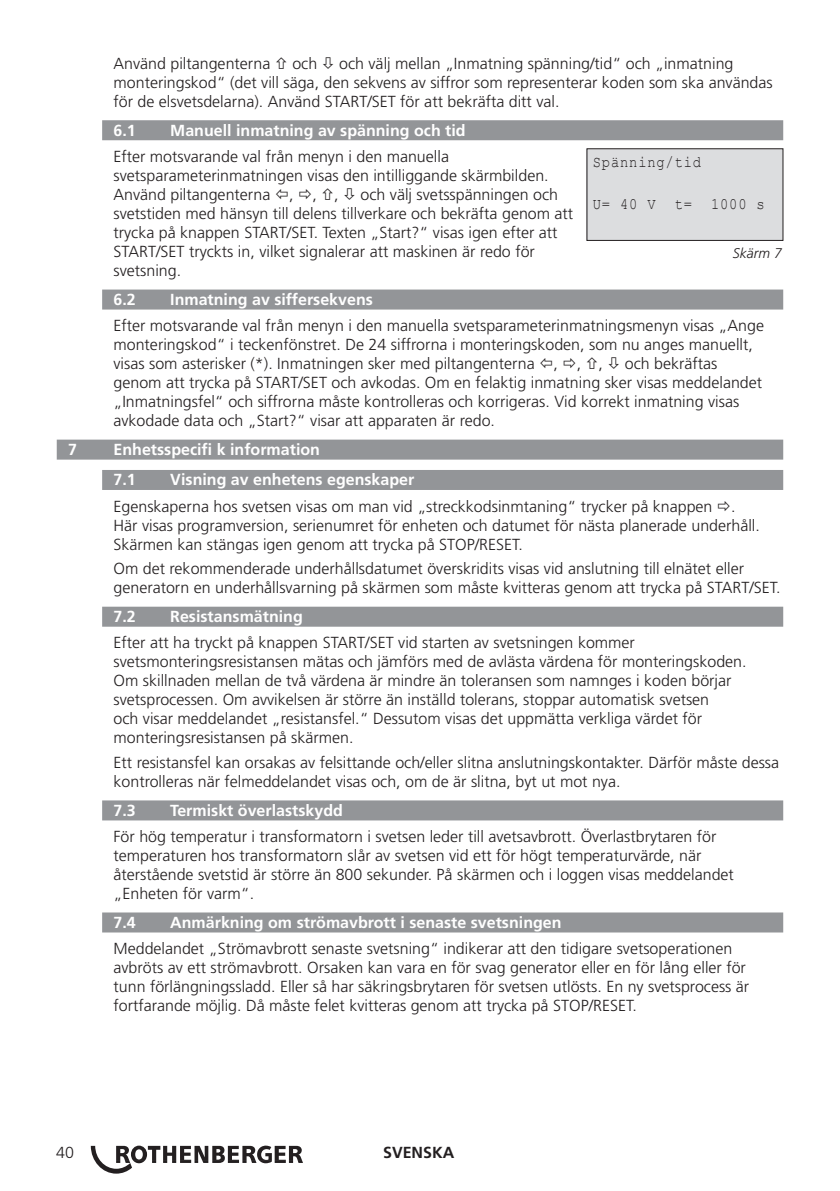
<style>
.page{position:relative;width:840px;height:1191px;background:#fff}
.page>*{position:absolute;margin:0;border:0;box-sizing:border-box;transform-origin:0 0}
.t1{font:300 16px/19px "Frutiger LT";color:#231f20}
.t2{font:700 16px/30.4px "Frutiger LT";color:#fff}
.t3{font:16px "Courier New";letter-spacing:.06em;color:#231f20;scale:.86 1}
.t4{font:700 16px "Frutiger LT";color:#231f20}
.t5{font:italic 300 14px "Frutiger LT";color:#231f20}
</style>
<div class="page">
<svg style="left:91px;top:1145px;width:212px;height:28px"></svg>
<div style="left:102px;top:120px;width:680px;height:20px;background:#939598"></div>
<div style="left:102px;top:289px;width:680px;height:20px;background:#939598"></div>
<div style="left:57px;top:439px;width:725px;height:20px;background:#939598"></div>
<div style="left:102px;top:470px;width:680px;height:20px;background:#939598"></div>
<div style="left:102px;top:606px;width:680px;height:20px;background:#939598"></div>
<div style="left:102px;top:800px;width:680px;height:20px;background:#939598"></div>
<div style="left:102px;top:912px;width:680px;height:20px;background:#939598"></div>
<div style="left:586px;top:149px;width:196px;height:91px;background:#dcdddf"></div>
<div style="left:586px;top:148px;width:196px;height:93px;border:1px solid #231f20"></div>
<p class="t1" style="left:113px;top:54px;width:158px">Använd piltangenterna</p>
<p class="t1" style="left:292px;top:54px;width:26px">och</p>
<p class="t1" style="left:113px;top:54px;width:660px;text-indent:225px">och välj mellan „Inmatning spänning/tid“ och „inmatning monteringskod“ (det vill säga, den sekvens av siffror som representerar koden som ska användas för de elsvetsdelarna). Använd START/SET för att bekräfta ditt val.</p>
<p class="t2" style="left:113px;top:115px;width:24px">6.1</p>
<p class="t2" style="left:170px;top:115px;width:297px">Manuell inmatning av spänning och tid</p>
<p class="t1" style="left:113px;top:147px;width:337px">Efter motsvarande val från menyn i den manuella</p>
<p class="t3" style="left:592px;top:152px;width:127px">Spänning/tid</p>
<p class="t3" style="left:592px;top:194px;width:201px">U= 40 V t= 1000 s</p>
<p class="t1" style="left:113px;top:166px;width:436px">svetsparameterinmatningen visas den intilliggande skärmbilden.<br>Använd piltangenterna , , ,</p>
<p class="t1" style="left:113px;top:185px;width:461px;text-indent:247px">och välj svetsspänningen och svetstiden med hänsyn till delens tillverkare och bekräfta genom att trycka på knappen START/SET. Texten „Start?“ visas igen efter att START/SET tryckts in, vilket signalerar att maskinen är redo för svetsning.</p>
<p class="t2" style="left:113px;top:284px;width:24px">6.2</p>
<p class="t2" style="left:170px;top:284px;width:204px">Inmatning av siffersekvens</p>
<p class="t1" style="left:113px;top:316px;width:651px">Efter motsvarande val från menyn i den manuella svetsparameterinmatningsmenyn visas „Ange monteringskod“ i teckenfönstret. De 24 siffrorna i monteringskoden, som nu anges manuellt, visas som asterisker (*). Inmatningen sker med piltangenterna , , ,</p>
<p class="t5" style="left:732px;top:245px;width:51px">Skärm 7</p>
<p class="t1" style="left:113px;top:354px;width:649px;text-indent:511px">och bekräftas genom att trycka på START/SET och avkodas. Om en felaktig inmatning sker visas meddelandet „Inmatningsfel“ och siffrorna måste kontrolleras och korrigeras. Vid korrekt inmatning visas avkodade data och „Start?“ visar att apparaten är redo.</p>
<p class="t2" style="left:68px;top:434px;width:10px">7</p>
<p class="t2" style="left:113px;top:434px;width:208px">Enhetsspecifi k information<br>7.1</p>
<p class="t2" style="left:170px;top:465px;width:245px">Visning av enhetens egenskaper</p>
<p class="t1" style="left:113px;top:497px;width:647px">Egenskaperna hos svetsen visas om man vid „streckkodsinmtaning“ trycker på knappen .<br>Här visas programversion, serienumret för enheten och datumet för nästa planerade underhåll.<br>Skärmen kan stängas igen genom att trycka på STOP/RESET.</p>
<p class="t1" style="left:113px;top:559px;width:668px">Om det rekommenderade underhållsdatumet överskridits visas vid anslutning till elnätet eller generatorn en underhållsvarning på skärmen som måste kvitteras genom att trycka på START/SET.</p>
<p class="t2" style="left:113px;top:601px;width:24px">7.2</p>
<p class="t2" style="left:170px;top:601px;width:134px">Resistansmätning</p>
<p class="t1" style="left:113px;top:633px;width:634px">Efter att ha tryckt på knappen START/SET vid starten av svetsningen kommer svetsmonteringsresistansen mätas och jämförs med de avlästa värdena för monteringskoden.<br>Om skillnaden mellan de två värdena är mindre än toleransen som namnges i koden börjar svetsprocessen. Om avvikelsen är större än inställd tolerans, stoppar automatisk svetsen<br>och visar meddelandet „resistansfel.“ Dessutom visas det uppmätta verkliga värdet för monteringsresistansen på skärmen.</p>
<p class="t1" style="left:113px;top:753px;width:666px">Ett resistansfel kan orsakas av felsittande och/eller slitna anslutningskontakter. Därför måste dessa kontrolleras när felmeddelandet visas och, om de är slitna, byt ut mot nya.</p>
<p class="t2" style="left:113px;top:795px;width:24px">7.3</p>
<p class="t2" style="left:170px;top:795px;width:174px">Termiskt överlastskydd</p>
<p class="t1" style="left:113px;top:827px;width:621px">För hög temperatur i transformatorn i svetsen leder till avetsavbrott. Överlastbrytaren för temperaturen hos transformatorn slår av svetsen vid ett för högt temperaturvärde, när återstående svetstid är större än 800 sekunder. På skärmen och i loggen visas meddelandet „Enheten för varm“.</p>
<p class="t2" style="left:113px;top:907px;width:24px">7.4</p>
<p class="t2" style="left:170px;top:907px;width:392px">Anmärkning om strömavbrott i senaste svetsningen</p>
<p class="t1" style="left:113px;top:939px;width:637px">Meddelandet „Strömavbrott senaste svetsning“ indikerar att den tidigare svetsoperationen avbröts av ett strömavbrott. Orsaken kan vara en för svag generator eller en för lång eller för tunn förlängningssladd. Eller så har säkringsbrytaren för svetsen utlösts. En ny svetsprocess är fortfarande möjlig. Då måste felet kvitteras genom att trycka på STOP/RESET.</p>
<p class="t1" style="left:56px;top:1142px;width:19px">40</p>
<p class="t4" style="left:383px;top:1142px;width:73px">SVENSKA</p>
</div>
